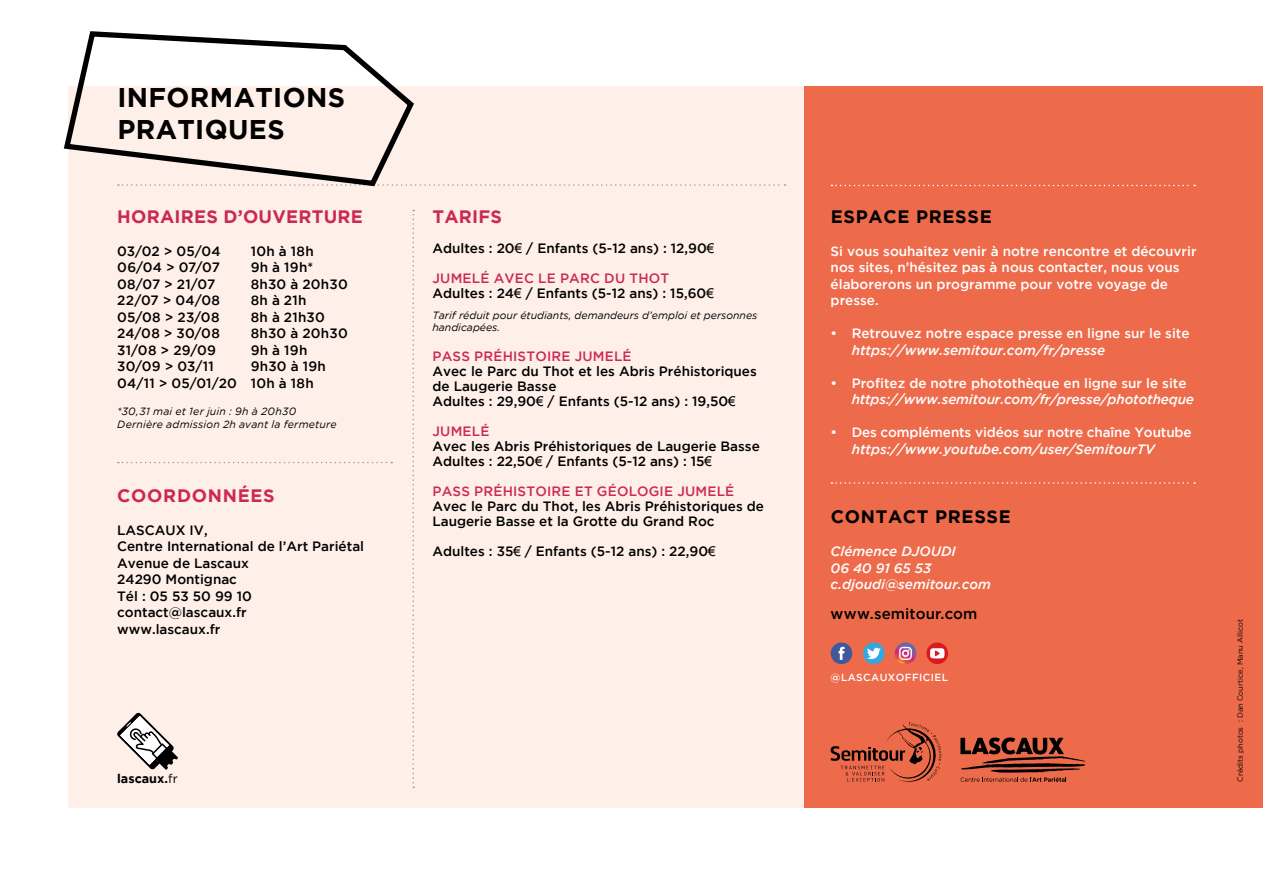
<style>
.page{position:relative;width:1263px;height:893px;background:#fff}
.page>*{position:absolute;margin:0;border:0;box-sizing:border-box;transform-origin:0 0}
.t1{font:700 27px/32.4px "Gotham";letter-spacing:.015em;color:#000}
.t2{font:700 18px "Gotham";letter-spacing:.015em;color:#cb2954}
.t3{font:700 18px "Gotham";letter-spacing:.04em;color:#000}
.t4{font:700 18px "Gotham";letter-spacing:.04em;color:#cb2954}
.t5{font:500 15px "Gotham";letter-spacing:.01em;color:#000}
.t6{font:500 13.5px/16.5px "Gotham";color:#000}
.t7{font:500 13.5px/16.5px "Gotham";color:#fff}
.t8{font:italic 500 13.5px/16.5px "Gotham";color:#fff}
.t9{font:500 13.5px "Gotham";letter-spacing:.015em;color:#cb2954}
.t10{font:500 13.5px/16.5px "Gotham";letter-spacing:.02em;color:#000}
.t11{font:700 12.6px "Gotham";color:#000}
.t12{font:italic 10.5px/12px "Gotham";color:#000}
.t13{font:italic 10.5px/12.6px "Gotham";letter-spacing:.02em;color:#000}
.t14{font:500 10.2px "Gotham";letter-spacing:.04em;color:#fff}
.t15{font:7.5px "Gotham";color:#000}
.s1{font-weight:400}
.s2{font-family:"Arial";font-weight:400}
.s3{color:#cb2954}
</style>
<div class="page">
<div style="left:804px;top:86px;width:459px;height:721px;background:#ed6b4b"></div>
<div style="left:68px;top:86px;width:736px;height:721px;background:#feefe9"></div>
<div style="left:831px;top:642px;width:21px;height:22px;background:#41589c;border-radius:50%"></div>
<svg style="left:838px;top:647px;width:6px;height:13px"></svg>
<div style="left:863px;top:642px;width:22px;height:22px;background:#33a8e0;border-radius:50%"></div>
<svg style="left:867px;top:648px;width:14px;height:11px"></svg>
<svg style="left:926px;top:642px;width:22px;height:22px"></svg>
<svg style="left:930px;top:648px;width:14px;height:10px"></svg>
<svg style="left:895px;top:642px;width:21px;height:22px"></svg>
<svg style="left:899px;top:647px;width:13px;height:13px"></svg>
<svg style="left:419px;top:184px;width:366px;height:2px"></svg>
<svg style="left:412px;top:210px;width:2px;height:578px"></svg>
<svg style="left:117px;top:712px;width:61px;height:58px"></svg>
<svg style="left:118px;top:462px;width:274px;height:1px"></svg>
<svg style="left:63px;top:31px;width:354px;height:156px"></svg>
<svg style="left:960px;top:737px;width:125px;height:45px"></svg>
<svg style="left:831px;top:722px;width:111px;height:60px"></svg>
<svg style="left:831px;top:482px;width:364px;height:2px"></svg>
<svg style="left:831px;top:185px;width:364px;height:1px"></svg>
<h1 class="t1" style="left:117px;top:80px;width:229px">INFORMATIONS<br>PRATIQUES</h1>
<h2 class="t2" style="left:117px;top:206px;width:247px">HORAIRES D’OUVERTURE</h2>
<p class="t6" style="left:117px;top:243px;width:105px">03/02 &gt; 05/04</p>
<p class="t6" style="left:251px;top:243px;width:65px">10h à 18h</p>
<p class="t6" style="left:117px;top:259px;width:104px">06/04 &gt; 07/07</p>
<p class="t6" style="left:251px;top:259px;width:64px">9h à 19h*</p>
<p class="t6" style="left:117px;top:276px;width:100px">08/07 &gt; 21/07</p>
<p class="t6" style="left:251px;top:276px;width:99px">8h30 à 20h30</p>
<p class="t6" style="left:117px;top:292px;width:104px">22/07 &gt; 04/08</p>
<p class="t6" style="left:251px;top:292px;width:57px">8h à 21h</p>
<p class="t6" style="left:117px;top:309px;width:104px">05/08 &gt; 23/08</p>
<p class="t6" style="left:251px;top:309px;width:76px">8h à 21h30</p>
<p class="t6" style="left:117px;top:325px;width:104px">24/08 &gt; 30/08</p>
<p class="t6" style="left:251px;top:325px;width:99px">8h30 à 20h30</p>
<p class="t6" style="left:117px;top:342px;width:100px">31/08 &gt; 29/09</p>
<p class="t6" style="left:251px;top:342px;width:58px">9h à 19h</p>
<p class="t6" style="left:117px;top:358px;width:98px">30/09 &gt; 03/11</p>
<p class="t10" style="left:117px;top:358px;width:210px;text-indent:134px">9h30 à 19h<br>04/11 &gt; 05/01/20 10h à 18h</p>
<p class="t13" style="left:117px;top:405px;width:221px">*30,31 mai et 1er juin : 9h à 20h30<br>Dernière admission 2h avant la fermeture</p>
<h2 class="t4" style="left:117px;top:485px;width:159px">COORDONNÉES</h2>
<p class="t6" style="left:117px;top:521px;width:248px">LASCAUX IV,<br>Centre International de l’Art Pariétal<br>Avenue de Lascaux<br>24290 Montignac<br>Tél : 05 53 50 99 10 contact@lascaux.fr<br>www.lascaux.fr</p>
<p class="t11" style="left:117px;top:772px;width:62px">lascaux.<span class="s1">fr</span></p>
<h2 class="t2" style="left:433px;top:206px;width:71px">TARIFS</h2>
<p class="t6" style="left:432px;top:239px;width:283px">Adultes : 20<span class="s2">€</span> / Enfants (5-12 ans) : 12,90<span class="s2">€</span></p>
<p class="t6" style="left:432px;top:270px;width:283px;line-height:15px"><span class="s3">JUMELÉ AVEC LE PARC DU THOT<br></span>Adultes : 24<span class="s2">€</span> / Enfants (5-12 ans) : 15,60<span class="s2">€</span></p>
<p class="t12" style="left:432px;top:309px;width:326px">Tarif réduit pour étudiants, demandeurs d’emploi et personnes handicapées.</p>
<p class="t9" style="left:432px;top:348px;width:201px">PASS PRÉHISTOIRE JUMELÉ</p>
<p class="t6" style="left:432px;top:363px;width:326px;line-height:15px">Avec le Parc du Thot et les Abris Préhistoriques de Laugerie Basse<br>Adultes : 29,90<span class="s2">€</span> / Enfants (5-12 ans) : 19,50<span class="s2">€</span></p>
<p class="t9" style="left:432px;top:423px;width:58px">JUMELÉ</p>
<p class="t6" style="left:432px;top:438px;width:329px;line-height:15px">Avec les Abris Préhistoriques de Laugerie Basse<br>Adultes : 22,50<span class="s2">€</span> / Enfants (5-12 ans) : 15<span class="s2">€</span></p>
<p class="t9" style="left:432px;top:483px;width:303px">PASS PRÉHISTOIRE ET GÉOLOGIE JUMELÉ</p>
<p class="t6" style="left:432px;top:498px;width:333px;line-height:15px">Avec le Parc du Thot, les Abris Préhistoriques de<br>Laugerie Basse et la Grotte du Grand Roc</p>
<p class="t6" style="left:432px;top:542px;width:285px">Adultes : 35<span class="s2">€</span> / Enfants (5-12 ans) : 22,90<span class="s2">€</span></p>
<h2 class="t3" style="left:831px;top:206px;width:162px">ESPACE PRESSE</h2>
<p class="t7" style="left:831px;top:243px;width:367px">Si vous souhaitez venir à notre rencontre et découvrir nos sites, n’hésitez pas à nous contacter, nous vous élaborerons un programme pour votre voyage de presse.</p>
<p class="t7" style="left:831px;top:325px;width:360px">• Retrouvez notre espace presse en ligne sur le site</p>
<p class="t8" style="left:852px;top:342px;width:255px">https://www.semitour.com/fr/presse</p>
<p class="t7" style="left:831px;top:375px;width:357px">• Profitez de notre photothèque en ligne sur le site</p>
<p class="t8" style="left:852px;top:391px;width:344px">https://www.semitour.com/fr/presse/phototheque</p>
<p class="t7" style="left:831px;top:424px;width:362px">• Des compléments vidéos sur notre chaîne Youtube</p>
<p class="t8" style="left:852px;top:441px;width:305px">https://www.youtube.com/user/SemitourTV</p>
<h2 class="t3" style="left:831px;top:506px;width:182px">CONTACT PRESSE</h2>
<p class="t8" style="left:831px;top:543px;width:162px">Clémence DJOUDI<br>06 40 91 65 53 c.djoudi@semitour.com</p>
<p class="t5" style="left:831px;top:605px;width:148px">www.semitour.com</p>
<p class="t14" style="left:831px;top:671px;width:119px">@LASCAUXOFFICIEL</p>
<p class="t15" style="left:1236px;top:782px;width:164px;rotate:-90deg">Crédits photos : Dan Courtice, Manu Allicot</p>
</div>
